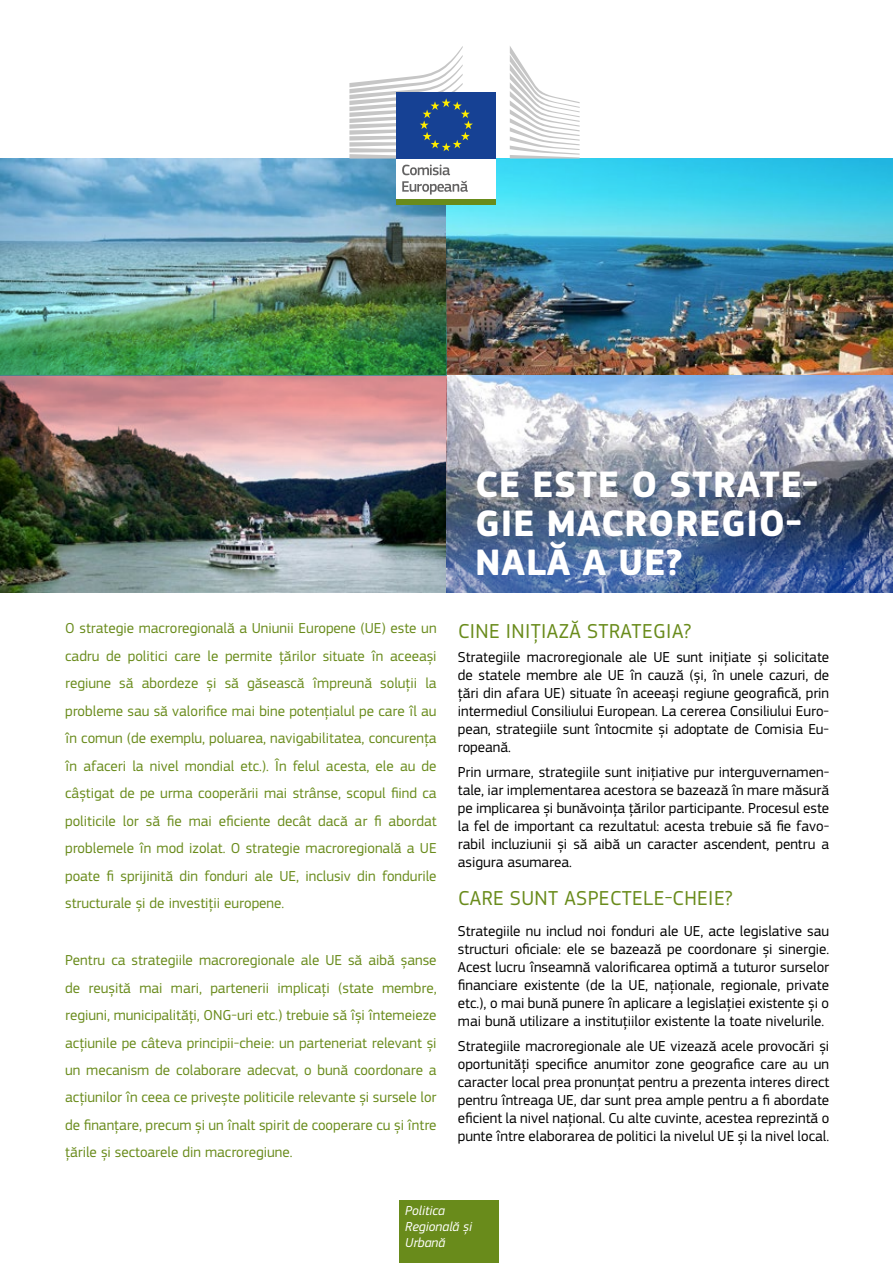
<style>
.page{position:relative;width:893px;height:1263px;background:#fff}
.page>*{position:absolute;margin:0;border:0;box-sizing:border-box;transform-origin:0 0}
.t1{font:700 38.25px/39px "EC Square Sans Pro";letter-spacing:.02em;color:#fff}
.t2{font:21px "EC Square Sans Pro";letter-spacing:.02em;color:#698b1b}
.t3{font:15px/18px "EC Square Sans Pro";color:#000;text-align:justify}
.t4{font:15px/27.5px "EC Square Sans Pro";color:#698b1b;text-align:justify}
.t5{font:italic 13.5px/16.2px "EC Square Sans Pro";color:#fff}
</style>
<div class="page">
<img style="left:0;top:158px;width:893px;height:434px">
<img style="left:0;top:222px;width:446px;height:153px">
<img style="left:446px;top:453px;width:447px;height:139px">
<img style="left:0;top:375px;width:446px;height:178px">
<img style="left:446px;top:158px;width:447px;height:218px">
<div style="left:400px;top:1200px;width:99px;height:63px;background:#698b1b"></div>
<div style="left:396px;top:157px;width:100px;height:42px;background:#fff"></div>
<div style="left:396px;top:92px;width:100px;height:67px;background:#164194"></div>
<svg style="left:349px;top:46px;width:124px;height:113px"></svg>
<svg style="left:510px;top:46px;width:70px;height:113px"></svg>
<svg style="left:402px;top:165px;width:48px;height:10px"></svg>
<svg style="left:402px;top:181px;width:66px;height:14px"></svg>
<div style="left:397px;top:199px;width:99px;height:6px;background:#698b1b"></div>
<p class="t4" style="left:65px;top:615px;width:373px">O strategie macroregională a Uniunii Europene (UE) este un cadru de politici care le permite țărilor situate în aceeași regiune să abordeze și să găsească împreună soluții la probleme sau să valorifice mai bine potențialul pe care îl au în comun (de exemplu, poluarea, navigabilitatea, concurența în afaceri la nivel mondial etc.). În felul acesta, ele au de câștigat de pe urma cooperării mai strânse, scopul fiind ca politicile lor să fie mai eficiente decât dacă ar fi abordat problemele în mod izolat. O strategie macroregională a UE poate fi sprijinită din fonduri ale UE, inclusiv din fondurile structurale și de investiții europene.</p>
<p class="t4" style="left:65px;top:946px;width:373px">Pentru ca strategiile macroregionale ale UE să aibă șanse de reușită mai mari, partenerii implicați (state membre, regiuni, municipalități, ONG-uri etc.) trebuie să își întemeieze acțiunile pe câteva principii-cheie: un parteneriat relevant și un mecanism de colaborare adecvat, o bună coordonare a acțiunilor în ceea ce privește politicile relevante și sursele lor de finanțare, precum și un înalt spirit de cooperare cu și între țările și sectoarele din macroregiune.</p>
<h1 class="t1" style="left:475px;top:466px;width:344px">CE ESTE O STRATE-<br>GIE MACROREGIO-<br>NALĂ A UE?</h1>
<h2 class="t2" style="left:458px;top:619px;width:235px">CINE INIȚIAZĂ STRATEGIA?</h2>
<p class="t3" style="left:458px;top:648px;width:373px">Strategiile macroregionale ale UE sunt inițiate și solicitate de statele membre ale UE în cauză (și, în unele cazuri, de țări din afara UE) situate în aceeași regiune geografică, prin intermediul Consiliului European. La cererea Consiliului Euro&shy;pean, strategiile sunt întocmite și adoptate de Comisia Eu&shy;ropeană.</p>
<p class="t3" style="left:458px;top:763px;width:373px">Prin urmare, strategiile sunt inițiative pur interguvernamen&shy;tale, iar implementarea acestora se bazează în mare măsură pe implicarea și bunăvoința țărilor participante. Procesul este la fel de important ca rezultatul: acesta trebuie să fie favo&shy;rabil incluziunii și să aibă un caracter ascendent, pentru a asigura asumarea.</p>
<h2 class="t2" style="left:458px;top:886px;width:276px">CARE SUNT ASPECTELE-CHEIE?</h2>
<p class="t3" style="left:458px;top:922px;width:373px">Strategiile nu includ noi fonduri ale UE, acte legislative sau structuri oficiale: ele se bazează pe coordonare și sinergie.<br>Acest lucru înseamnă valorificarea optimă a tuturor surselor financiare existente (de la UE, naționale, regionale, private etc.), o mai bună punere în aplicare a legislației existente și o mai bună utilizare a instituțiilor existente la toate nivelurile.</p>
<p class="t3" style="left:458px;top:1037px;width:373px">Strategiile macroregionale ale UE vizează acele provocări și oportunități specifice anumitor zone geografice care au un caracter local prea pronunțat pentru a prezenta interes direct pentru întreaga UE, dar sunt prea ample pentru a fi abordate eficient la nivel național. Cu alte cuvinte, acestea reprezintă o punte între elaborarea de politici la nivelul UE și la nivel local.</p>
<p class="t5" style="left:405px;top:1202px;width:68px">Politica<br>Regională și<br>Urbană</p>
</div>
